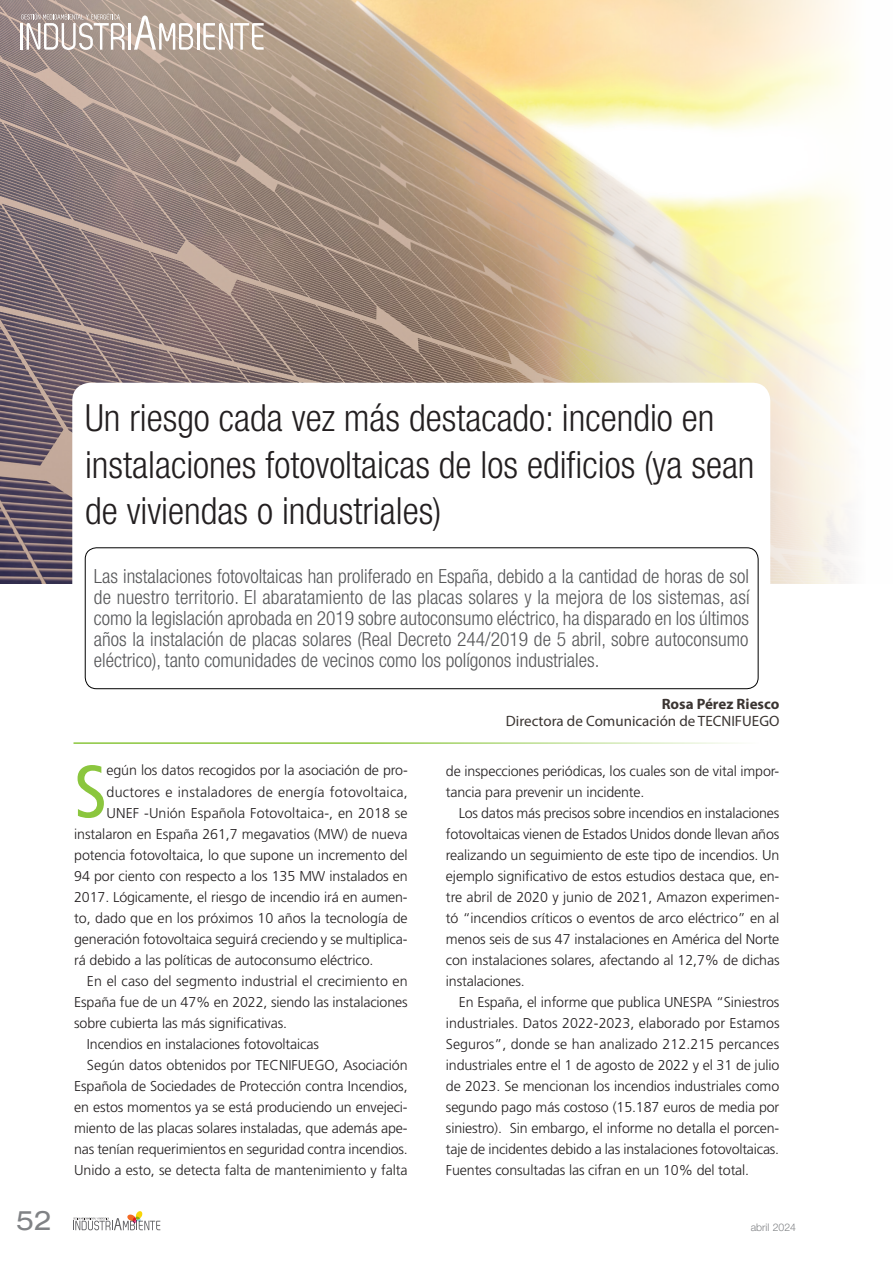
<style>
.page{position:relative;width:893px;height:1263px;background:#fff}
.page>*{position:absolute;margin:0;border:0;box-sizing:border-box;transform-origin:0 0}
.t1{font:condensed 74.4px "Frutiger";color:#8bc63e}
.t2{font:300 condensed 37.5px/46.5px "Helvetica Neue LT Std";color:#231f20}
.t3{font:expanded 27px "Helvetica Neue LT Std";color:#808285}
.t4{font:300 condensed 19.5px/21px "Helvetica Neue LT Std";color:#57585a;text-align:justify}
.t5{font:15px "Myriad Pro";color:#3b3532}
.t6{font:700 15px "Myriad Pro";color:#3b3532}
.t7{font:300 14.25px/21px "Frutiger";letter-spacing:-.01em;color:#231f20;text-align:justify}
.t8{font:300 14.25px "Frutiger";letter-spacing:.015em;color:#231f20}
.t9{font:300 14.25px "Frutiger";letter-spacing:.01em;color:#231f20}
.t10{font:300 10.5px "Helvetica Neue LT Std";color:#808285}
</style>
<div class="page">
<svg style="left:73px;top:1211px;width:87px;height:19px"></svg>
<img style="left:0;top:0;width:854px;height:584px">
<svg style="left:72px;top:383px;width:698px;height:307px"></svg>
<hr style="left:20px;top:23px;width:3px;height:27px;background:#fff">
<hr style="left:128px;top:23px;width:3px;height:27px;background:#fff">
<svg style="left:134px;top:15px;width:59px;height:35px"></svg>
<hr style="left:197px;top:23px;width:2px;height:27px;background:#fff">
<svg style="left:203px;top:23px;width:61px;height:27px"></svg>
<svg style="left:21px;top:13px;width:104px;height:37px"></svg>
<div style="left:85px;top:548px;width:673px;height:141px;border:1px solid #000;border-radius:11px"></div>
<hr style="left:74px;top:742px;width:705px;height:2px;background:#8bc63e">
<h3 class="t3" style="left:16px;top:1204px;width:38px">52</h3>
<h2 class="t2" style="left:85px;top:395px;width:671px">Un riesgo cada vez más destacado: incendio en instalaciones fotovoltaicas de los edificios (ya sean de viviendas o industriales)</h2>
<p class="t4" style="left:94px;top:566px;width:657px">Las instalaciones fotovoltaicas han proliferado en España, debido a la cantidad de horas de sol de nuestro territorio. El abaratamiento de las placas solares y la mejora de los sistemas, así como la legislación aprobada en 2019 sobre autoconsumo eléctrico, ha disparado en los últimos años la instalación de placas solares (Real Decreto 244/2019 de 5 abril, sobre autoconsumo eléctrico), tanto comunidades de vecinos como los polígonos industriales.</p>
<p class="t6" style="left:662px;top:694px;width:119px">Rosa Pérez Riesco</p>
<p class="t5" style="left:506px;top:712px;width:275px">Directora de Comunicación de TECNIFUEGO</p>
<h1 class="t1" style="left:74px;top:748px;width:35px">S</h1>
<p class="t7" style="left:107px;top:760px;width:303px">egún los datos recogidos por la asociación de pro-</p>
<p class="t8" style="left:107px;top:783px;width:303px">ductores e instaladores de energía fotovoltaica,</p>
<p class="t9" style="left:107px;top:804px;width:303px">UNEF -Unión Española Fotovoltaica-, en 2018 se</p>
<p class="t7" style="left:74px;top:823px;width:335px">instalaron en España 261,7 megavatios (MW) de nueva</p>
<p class="t7" style="left:74px;top:844px;width:335px">potencia fotovoltaica, lo que supone un incremento del</p>
<p class="t7" style="left:74px;top:865px;width:335px">94 por ciento con respecto a los 135 MW instalados en</p>
<p class="t7" style="left:74px;top:886px;width:335px">2017. Lógicamente, el riesgo de incendio irá en aumen-</p>
<p class="t7" style="left:74px;top:907px;width:335px">to, dado que en los próximos 10 años la tecnología de</p>
<p class="t7" style="left:74px;top:928px;width:335px">generación fotovoltaica seguirá creciendo y se multiplica-</p>
<p class="t7" style="left:74px;top:949px;width:301px">rá debido a las políticas de autoconsumo eléctrico.</p>
<p class="t7" style="left:87px;top:970px;width:322px">En el caso del segmento industrial el crecimiento en</p>
<p class="t7" style="left:74px;top:991px;width:335px">España fue de un 47% en 2022, siendo las instalaciones</p>
<p class="t7" style="left:74px;top:1012px;width:214px">sobre cubierta las más significativas.</p>
<p class="t7" style="left:87px;top:1033px;width:233px">Incendios en instalaciones fotovoltaicas</p>
<p class="t7" style="left:87px;top:1054px;width:322px">Según datos obtenidos por TECNIFUEGO, Asociación</p>
<p class="t7" style="left:74px;top:1075px;width:335px">Española de Sociedades de Protección contra Incendios,</p>
<p class="t7" style="left:74px;top:1096px;width:335px">en estos momentos ya se está produciendo un envejeci-</p>
<p class="t7" style="left:74px;top:1117px;width:335px">miento de las placas solares instaladas, que además ape-</p>
<p class="t7" style="left:74px;top:1138px;width:335px">nas tenían requerimientos en seguridad contra incendios.</p>
<p class="t7" style="left:74px;top:1159px;width:335px">Unido a esto, se detecta falta de mantenimiento y falta</p>
<p class="t7" style="left:446px;top:760px;width:335px">de inspecciones periódicas, los cuales son de vital impor&shy;tancia para prevenir un incidente.</p>
<p class="t7" style="left:446px;top:802px;width:335px;text-indent:13px">Los datos más precisos sobre incendios en instalaciones fotovoltaicas vienen de Estados Unidos donde llevan años realizando un seguimiento de este tipo de incendios. Un ejemplo significativo de estos estudios destaca que, en&shy;tre abril de 2020 y junio de 2021, Amazon experimen&shy;tó “incendios críticos o eventos de arco eléctrico” en al menos seis de sus 47 instalaciones en América del Norte con instalaciones solares, afectando al 12,7% de dichas instalaciones.</p>
<p class="t7" style="left:446px;top:991px;width:335px;text-indent:13px">En España, el informe que publica UNESPA “Siniestros industriales. Datos 2022-2023, elaborado por Estamos Seguros”, donde se han analizado 212.215 percances industriales entre el 1 de agosto de 2022 y el 31 de julio de 2023. Se mencionan los incendios industriales como segundo pago más costoso (15.187 euros de media por siniestro). Sin embargo, el informe no detalla el porcen&shy;taje de incidentes debido a las instalaciones fotovoltaicas.<br>Fuentes consultadas las cifran en un 10% del total.</p>
<p class="t10" style="left:751px;top:1221px;width:47px">abril 2024</p>
</div>
